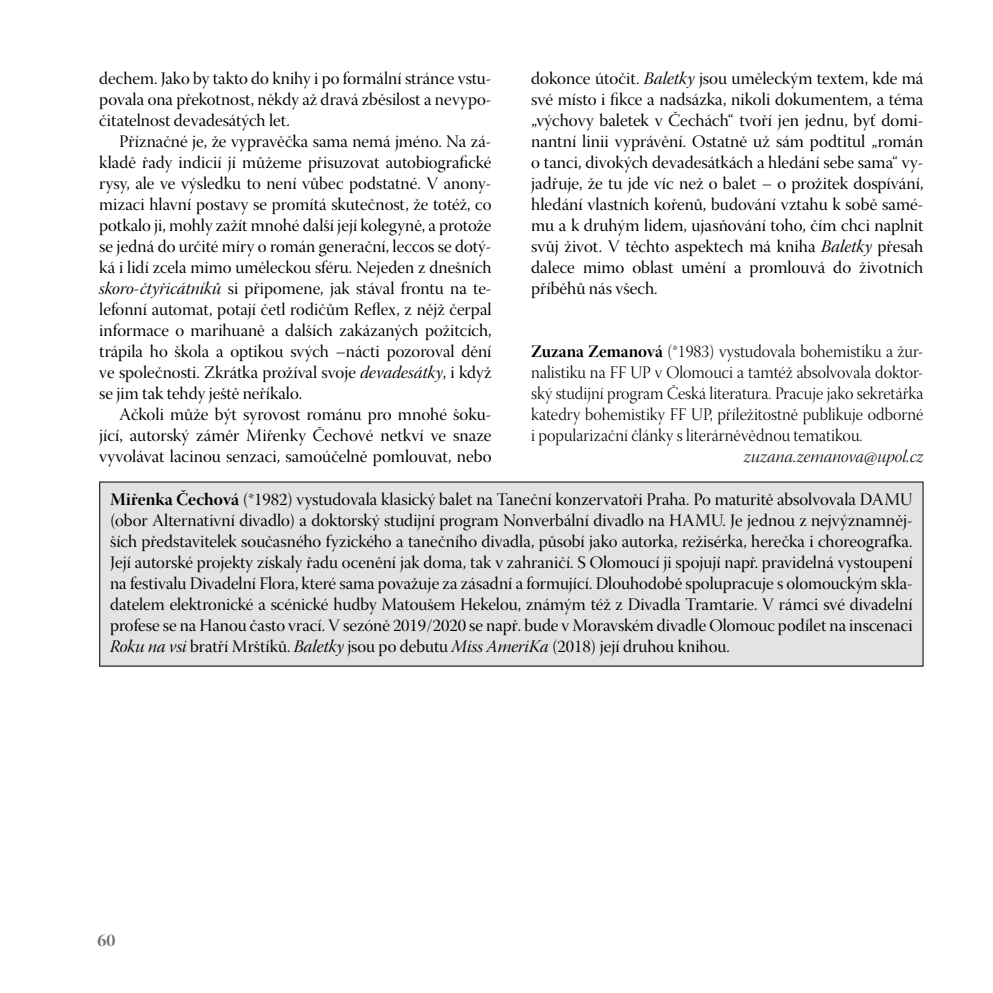
<style>
.page{position:relative;width:993px;height:993px;background:#fff}
.page>*{position:absolute;margin:0;border:0;box-sizing:border-box;transform-origin:0 0}
.Bez{font:17.5px/21px "Warnock Pro Disp";color:#000;text-align:justify}
.Autor_CV{font:17.5px/21px "Warnock Pro Light Disp";color:#000;text-align:justify}
.Autor_mail{font:17.5px "Warnock Pro Light It Disp";color:#000}
.t1{font:17.5px "Warnock Pro Bold Disp";color:#6f6f6e}
.s1{font-family:"Warnock Pro It Disp"}
.s2{font-family:"Warnock Pro Bold Disp"}
</style>
<div class="page">
<div style="left:100px;top:482px;width:822px;height:184px;background:#e3e3e3"></div>
<p class="Bez" style="left:99px;top:70px;width:393px">dechem. Jako by takto do knihy i po formální stránce vstu&shy;povala ona překotnost, někdy až dravá zběsilost a nevypo&shy;čitatelnost devadesátých let.</p>
<p class="Bez" style="left:99px;top:133px;width:393px;text-indent:20px">Příznačné je, že vypravěčka sama nemá jméno. Na zá&shy;kladě řady indicií jí můžeme přisuzovat autobiografické rysy, ale ve výsledku to není vůbec podstatné. V anony&shy;mizaci hlavní postavy se promítá skutečnost, že totéž, co potkalo ji, mohly zažít mnohé další její kolegyně, a protože se jedná do určité míry o román generační, leccos se dotý&shy;ká i lidí zcela mimo uměleckou sféru. Nejeden z dnešních <span class="s1">skoro-čtyřicátníků</span> si připomene, jak stával frontu na te&shy;lefonní automat, potají četl rodičům Reflex, z nějž čerpal informace o marihuaně a dalších zakázaných požitcích, trápila ho škola a optikou svých –nácti pozoroval dění ve společnosti. Zkrátka prožíval svoje <span class="s1">devadesátky</span>, i když se jim tak tehdy ještě neříkalo.</p>
<p class="Bez" style="left:99px;top:406px;width:393px;text-indent:20px">Ačkoli může být syrovost románu pro mnohé šoku&shy;jící, autorský záměr Miřenky Čechové netkví ve snaze vyvolávat lacinou senzaci, samoúčelně pomlouvat, nebo</p>
<p class="Bez" style="left:531px;top:70px;width:393px">dokonce útočit. <span class="s1">Baletky</span> jsou uměleckým textem, kde má své místo i fikce a nadsázka, nikoli dokumentem, a téma „výchovy baletek v Čechách“ tvoří jen jednu, byť domi&shy;nantní linii vyprávění. Ostatně už sám podtitul „román o tanci, divokých devadesátkách a hledání sebe sama“ vy&shy;jadřuje, že tu jde víc než o balet – o prožitek dospívání, hledání vlastních kořenů, budování vztahu k sobě samé&shy;mu a k druhým lidem, ujasňování toho, čím chci naplnit svůj život. V těchto aspektech má kniha <span class="s1">Baletky</span> přesah dalece mimo oblast umění a promlouvá do životních příběhů nás všech.</p>
<p class="Autor_CV" style="left:531px;top:342px;width:393px"><span class="s2">Zuzana Zemanová</span> (*1983) vystudovala bohemistiku a žur&shy;nalistiku na FF UP v Olomouci a tamtéž absolvovala doktor&shy;ský studijní program Česká literatura. Pracuje jako sekretářka katedry bohemistiky FF UP, příležitostně publikuje odborné i popularizační články s literárněvědnou tematikou.</p>
<p class="Autor_mail" style="left:743px;top:447px;width:181px">zuzana.zemanova@upol.cz</p>
<p class="Bez" style="left:110px;top:491px;width:803px"><span class="s2">Miřenka Čechová</span> (*1982) vystudovala klasický balet na Taneční konzervatoři Praha. Po maturitě absolvovala DAMU (obor Alternativní divadlo) a doktorský studijní program Nonverbální divadlo na HAMU. Je jednou z nejvýznamněj&shy;ších představitelek současného fyzického a tanečního divadla, působí jako autorka, režisérka, herečka i choreografka.<br>Její autorské projekty získaly řadu ocenění jak doma, tak v zahraničí. S Olomoucí ji spojují např. pravidelná vystoupení na festivalu Divadelní Flora, které sama považuje za zásadní a formující. Dlouhodobě spolupracuje s olomouckým skla&shy;datelem elektronické a scénické hudby Matoušem Hekelou, známým též z Divadla Tramtarie. V rámci své divadelní profese se na Hanou často vrací. V sezóně 2019/2020 se např. bude v Moravském divadle Olomouc podílet na inscenaci <span class="s1">Roku na vsi</span> bratří Mrštíků. <span class="s1">Baletky</span> jsou po debutu <span class="s1">Miss AmeriKa</span> (2018) její druhou knihou.</p>
<p class="t1" style="left:98px;top:929px;width:19px">60</p>
</div>
